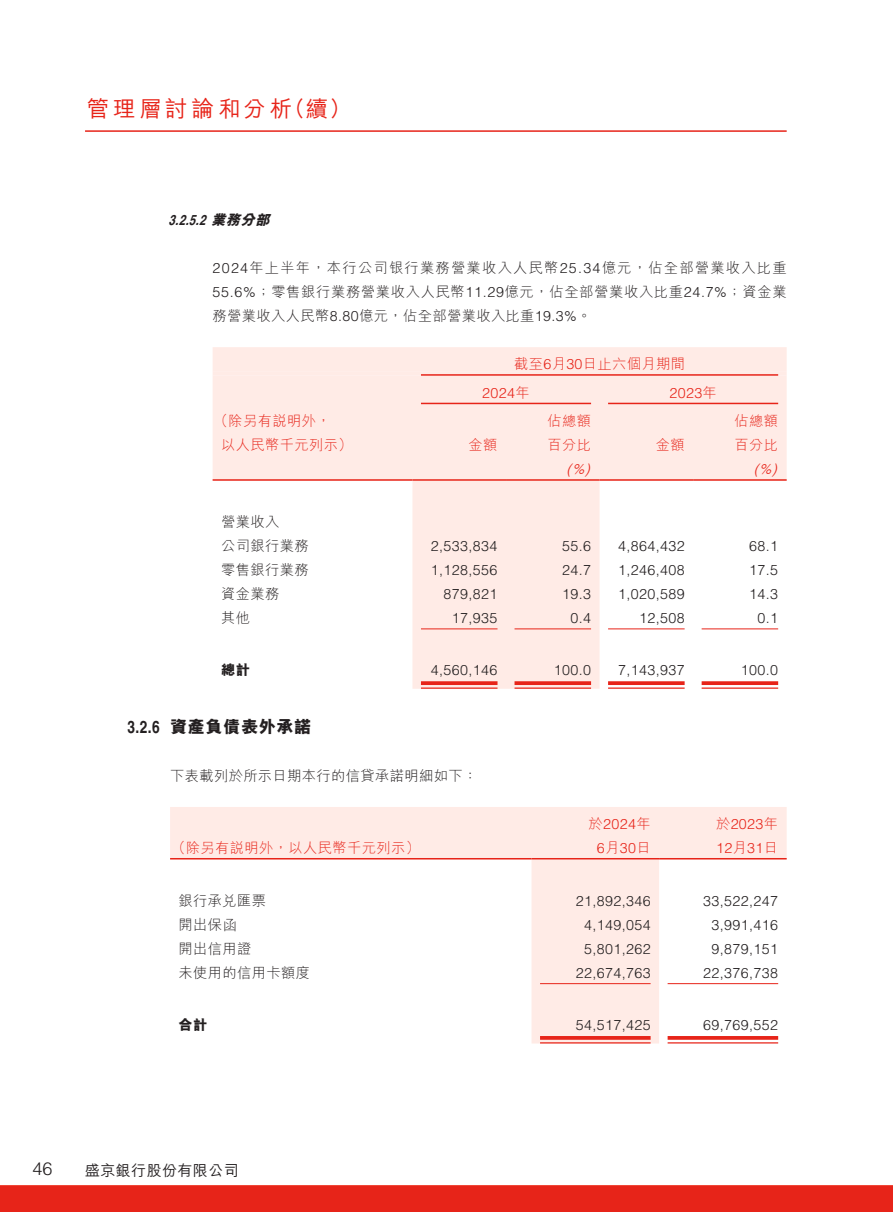
<style>
.page{position:relative;width:893px;height:1212px;background:#fff}
.page>*{position:absolute;margin:0;border:0;box-sizing:border-box;transform-origin:0 0}
.t1{font:500 22.5px "M Hei HK";letter-spacing:.175em;color:#e72419}
.t2{font:300 18px "Helvetica LT Std";color:#231f20}
.t3{font:800 17.25px "M Hei HK";letter-spacing:.03em;color:#231f20}
.t4{font:500 15px "M Hei HK";letter-spacing:.03em;color:#231f20}
.t5{font:300 14.25px "Helvetica LT Std";letter-spacing:.03em;color:#231f20}
.t6{font:300 14.25px/24px "M Hei HK";letter-spacing:.03em;color:#231f20;text-align:justify}
.t7{font:300 14.25px/24px "M Hei HK";letter-spacing:.03em;color:#e72419}
.t8{font:300 14.25px/24px "Helvetica LT Std";letter-spacing:.03em;color:#e72419;text-align:center}
.t9{font:italic 700 14.25px "Helvetica LT Std";color:#231f20;scale:.8 1}
.t10{font:italic 300 14.25px "Helvetica LT Std";color:#e72419}
.t11{font:800 14.25px "M Hei HK";color:#231f20}
.s1{font-family:"M Hei HK";font-weight:800}
.s2{font-family:"Helvetica LT Std"}
.s3{font-family:"M Hei HK"}
.s4{font-family:"Helvetica LT Std";font-weight:700}
</style>
<div class="page">
<img style="left:0;top:479px;width:893px;height:733px">
<hr style="left:85px;top:130px;width:702px;height:2px;background:#e72419">
<svg style="left:213px;top:347px;width:574px;height:342px;fill:#ffebe6"></svg>
<div style="left:213px;top:371px;width:574px;height:5px;background:#ffebe6"></div>
<hr style="left:421px;top:374px;width:357px;height:2px;background:#e72419">
<hr style="left:421px;top:403px;width:170px;height:1px;background:#e72419">
<hr style="left:608px;top:403px;width:170px;height:1px;background:#e72419">
<hr style="left:213px;top:479px;width:199px;height:2px;background:#e72419">
<hr style="left:412px;top:479px;width:94px;height:2px;background:#e72419">
<hr style="left:506px;top:479px;width:94px;height:2px;background:#e72419">
<hr style="left:600px;top:479px;width:93px;height:2px;background:#e72419">
<hr style="left:693px;top:479px;width:94px;height:2px;background:#e72419">
<hr style="left:421px;top:628px;width:76px;height:1px;background:#e72419">
<hr style="left:514px;top:628px;width:77px;height:1px;background:#e72419">
<hr style="left:608px;top:628px;width:77px;height:1px;background:#e72419">
<hr style="left:702px;top:628px;width:76px;height:1px;background:#e72419">
<svg style="left:421px;top:681px;width:76px;height:4px"></svg>
<hr style="left:421px;top:687px;width:76px;height:2px;background:#e72419">
<svg style="left:514px;top:681px;width:77px;height:4px"></svg>
<hr style="left:514px;top:687px;width:77px;height:2px;background:#e72419">
<svg style="left:608px;top:681px;width:77px;height:4px"></svg>
<hr style="left:608px;top:687px;width:77px;height:2px;background:#e72419">
<svg style="left:702px;top:681px;width:76px;height:4px"></svg>
<hr style="left:702px;top:687px;width:76px;height:2px;background:#e72419">
<svg style="left:170px;top:807px;width:617px;height:236px"></svg>
<hr style="left:170px;top:855px;width:617px;height:3px;background:#ffebe6">
<hr style="left:170px;top:858px;width:361px;height:1px;background:#e72419">
<hr style="left:531px;top:858px;width:128px;height:1px;background:#e72419">
<hr style="left:659px;top:858px;width:128px;height:1px;background:#e72419">
<hr style="left:540px;top:983px;width:111px;height:1px;background:#e72419">
<hr style="left:668px;top:983px;width:110px;height:1px;background:#e72419">
<svg style="left:540px;top:1036px;width:111px;height:4px"></svg>
<hr style="left:540px;top:1042px;width:111px;height:1px;background:#e72419">
<svg style="left:668px;top:1036px;width:110px;height:4px"></svg>
<hr style="left:668px;top:1042px;width:110px;height:1px;background:#e72419">
<h1 class="t1" style="left:87px;top:92px;width:266px">管理層討論和分析（續）</h1>
<p class="t9" style="left:169px;top:212px;width:132px">3.2.5.2 <span class="s1">業務分部</span></p>
<p class="t6" style="left:213px;top:256px;width:576px"><span class="s2">2024</span>年上半年，本行公司银行業務營業收入人民幣<span class="s2">25.34</span>億元，佔全部營業收入比重<span class="s2">55.6%</span>；零售銀行業務營業收入人民幣<span class="s2">11.29</span>億元，佔全部營業收入比重<span class="s2">24.7%</span>；資金業務營業收入人民幣<span class="s2">8.80</span>億元，佔全部營業收入比重<span class="s2">19.3%</span>。</p>
<p class="t7" style="left:514px;top:352px;width:173px">截至<span class="s2">6</span>月<span class="s2">30</span>日止六個月期間</p>
<p class="t7" style="left:221px;top:409px;width:133px;text-indent:-7px">（除另有說明外，<br>以人民幣千元列示）</p>
<p class="t6" style="left:221px;top:509px;width:89px">營業收入<br>公司銀行業務</p>
<p class="t8" style="left:482px;top:381px;width:49px">2024<span class="s3">年</span></p>
<p class="t8" style="left:669px;top:381px;width:49px">2023<span class="s3">年</span></p>
<p class="t7" style="left:469px;top:433px;width:30px">金額</p>
<p class="t7" style="left:547px;top:409px;width:45px">佔總額百分比</p>
<p class="t7" style="left:656px;top:433px;width:30px">金額</p>
<p class="t7" style="left:735px;top:409px;width:45px">佔總額百分比</p>
<p class="t10" style="left:567px;top:460px;width:29px">(%)</p>
<p class="t10" style="left:754px;top:460px;width:29px">(%)</p>
<p class="t5" style="left:431px;top:537px;width:68px">2,533,834</p>
<p class="t5" style="left:562px;top:537px;width:30px">55.6</p>
<p class="t5" style="left:618px;top:537px;width:68px">4,864,432</p>
<p class="t5" style="left:749px;top:537px;width:30px">68.1</p>
<p class="t6" style="left:221px;top:557px;width:89px">零售銀行業務</p>
<p class="t5" style="left:431px;top:561px;width:68px">1,128,556</p>
<p class="t5" style="left:562px;top:561px;width:30px">24.7</p>
<p class="t5" style="left:618px;top:561px;width:68px">1,246,408</p>
<p class="t5" style="left:749px;top:561px;width:30px">17.5</p>
<p class="t6" style="left:221px;top:581px;width:60px">資金業務</p>
<p class="t5" style="left:444px;top:585px;width:55px">879,821</p>
<p class="t5" style="left:562px;top:585px;width:30px">19.3</p>
<p class="t5" style="left:618px;top:585px;width:68px">1,020,589</p>
<p class="t5" style="left:749px;top:585px;width:30px">14.3</p>
<p class="t6" style="left:221px;top:605px;width:30px">其他</p>
<p class="t5" style="left:452px;top:609px;width:47px">17,935</p>
<p class="t5" style="left:570px;top:609px;width:22px">0.4</p>
<p class="t5" style="left:639px;top:609px;width:47px">12,508</p>
<p class="t5" style="left:757px;top:609px;width:22px">0.1</p>
<p class="t11" style="left:221px;top:663px;width:30px">總計</p>
<p class="t5" style="left:431px;top:661px;width:68px">4,560,146</p>
<p class="t5" style="left:554px;top:661px;width:39px">100.0</p>
<p class="t5" style="left:618px;top:661px;width:68px">7,143,937</p>
<p class="t5" style="left:741px;top:661px;width:39px">100.0</p>
<p class="t3" style="left:128px;top:718px;width:185px"><span class="s4">3.2.6</span> 資產負債表外承諾</p>
<p class="t6" style="left:170px;top:764px;width:309px">下表載列於所示日期本行的信貸承諾明細如下：</p>
<p class="t7" style="left:171px;top:836px;width:250px">（除另有說明外，以人民幣千元列示）</p>
<p class="t8" style="left:588px;top:812px;width:64px"><span class="s3">於</span>2024<span class="s3">年<br></span>6<span class="s3">月</span>30<span class="s3">日</span></p>
<p class="t8" style="left:716px;top:812px;width:64px;text-align:left"><span class="s3">於</span>2023<span class="s3">年<br></span>12<span class="s3">月</span>31<span class="s3">日</span></p>
<p class="t6" style="left:179px;top:888px;width:89px">銀行承兌匯票</p>
<p class="t5" style="left:576px;top:892px;width:76px">21,892,346</p>
<p class="t5" style="left:703px;top:892px;width:76px">33,522,247</p>
<p class="t6" style="left:179px;top:912px;width:60px">開出保函</p>
<p class="t5" style="left:584px;top:916px;width:68px">4,149,054</p>
<p class="t5" style="left:712px;top:916px;width:68px">3,991,416</p>
<p class="t6" style="left:179px;top:936px;width:74px">開出信用證</p>
<p class="t5" style="left:584px;top:940px;width:68px">5,801,262</p>
<p class="t5" style="left:712px;top:940px;width:68px">9,879,151</p>
<p class="t6" style="left:179px;top:960px;width:133px">未使用的信用卡額度</p>
<p class="t5" style="left:576px;top:964px;width:76px">22,674,763</p>
<p class="t5" style="left:703px;top:964px;width:76px">22,376,738</p>
<p class="t11" style="left:179px;top:1018px;width:30px">合計</p>
<p class="t5" style="left:576px;top:1016px;width:76px">54,517,425</p>
<p class="t5" style="left:703px;top:1016px;width:76px">69,769,552</p>
<p class="t2" style="left:33px;top:1158px;width:22px">46</p>
<p class="t4" style="left:85px;top:1159px;width:155px">盛京銀行股份有限公司</p>
</div>
